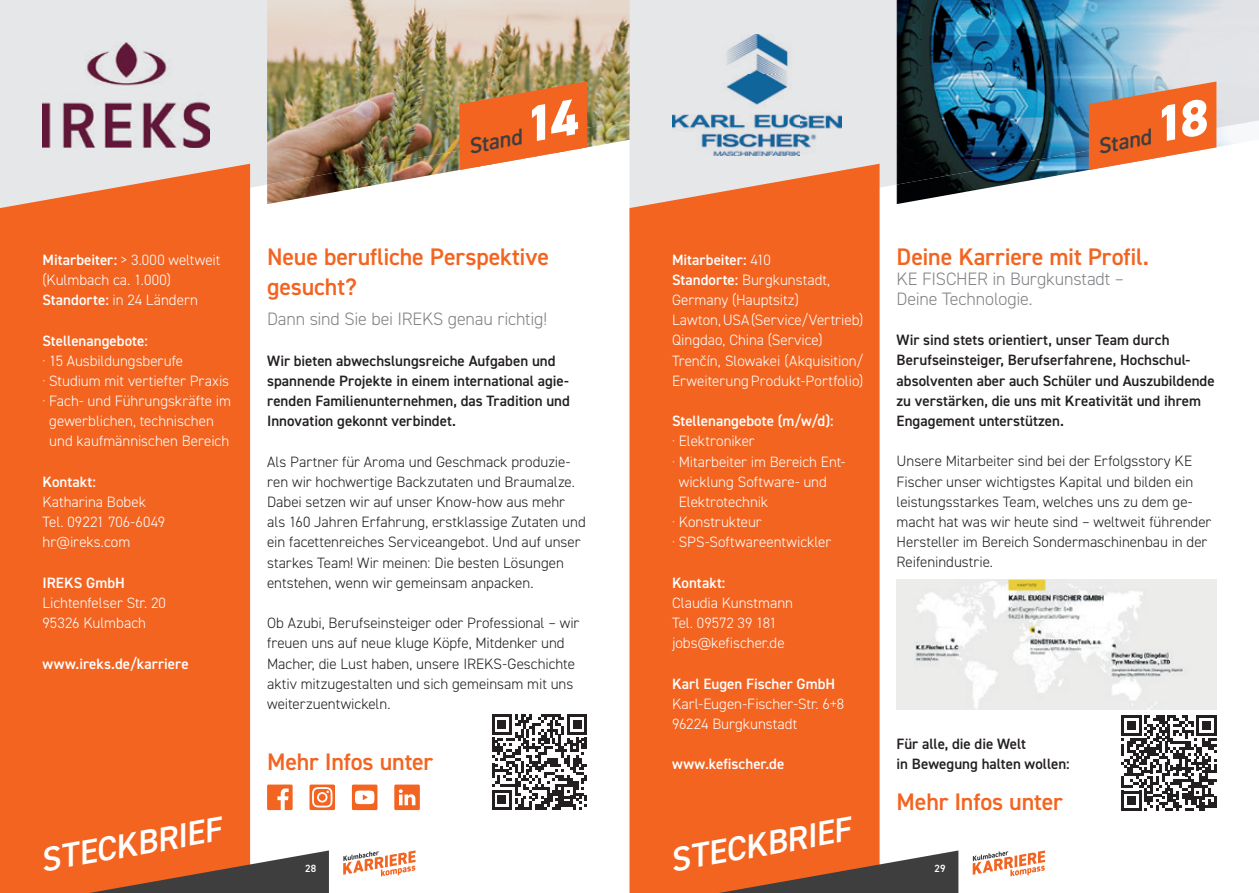
<style>
.page{position:relative;width:1259px;height:893px;background:#fff}
.page>*{position:absolute;margin:0;border:0;box-sizing:border-box;transform-origin:0 0}
.t1{font:italic 600 34.05px "DIN2014";color:#fff}
.t2{font:600 24px/30px "DIN2014";letter-spacing:-.01em;color:#f36421}
.t3{font:italic 600 22.5px "DIN2014";color:#3e3e3f}
.t4{font:300 18px/20.2px "DIN2014";letter-spacing:-.01em;color:#808285}
.t5{font:300 15px/20.2px "DIN2014";color:#231f20}
.t6{font:300 15px/20.2px "DIN2014";color:#fff}
.t7{font:600 15px/20.2px "DIN2014";color:#231f20}
.t8{font:600 15px "DIN2014";color:#fff}
.t9{font:600 10.5px "DIN2014";color:#fff}
.s1{font-weight:600}
</style>
<div class="page">
<div style="left:629px;top:0;width:267px;height:232px;background:#e6e7e9"></div>
<div style="left:0;top:0;width:267px;height:232px;background:#e6e7e9"></div>
<div style="left:629px;top:164px;width:250px;height:729px;background:#f36421"></div>
<div style="left:0;top:164px;width:250px;height:729px;background:#f36421"></div>
<svg style="left:972px;top:850px;width:73px;height:26px"></svg>
<svg style="left:672px;top:850px;width:286px;height:43px;background:#a85b37"></svg>
<svg style="left:343px;top:850px;width:72px;height:26px"></svg>
<svg style="left:43px;top:850px;width:286px;height:43px;background:#a85b38"></svg>
<img style="left:896px;top:185px;width:108px;height:19px">
<img style="left:896px;top:0;width:363px;height:185px">
<svg style="left:1121px;top:715px;width:95px;height:96px"></svg>
<img style="left:267px;top:139px;width:362px;height:65px">
<img style="left:629px;top:0;width:1px;height:140px">
<img style="left:267px;top:0;width:207px;height:185px">
<img style="left:474px;top:0;width:155px;height:139px">
<div style="left:352px;top:785px;width:25px;height:25px;background:#f36421"></div>
<svg style="left:355px;top:790px;width:20px;height:14px"></svg>
<div style="left:309px;top:784px;width:26px;height:26px;background:#f36421"></div>
<svg style="left:312px;top:787px;width:20px;height:20px"></svg>
<div style="left:267px;top:784px;width:26px;height:26px;background:#f36421"></div>
<svg style="left:277px;top:788px;width:12px;height:22px"></svg>
<svg style="left:492px;top:714px;width:95px;height:96px"></svg>
<img style="left:43px;top:43px;width:167px;height:104px">
<div style="left:394px;top:784px;width:26px;height:26px;background:#f36421"></div>
<svg style="left:399px;top:789px;width:16px;height:16px"></svg>
<img style="left:672px;top:34px;width:169px;height:121px">
<img style="left:896px;top:579px;width:320px;height:130px">
<svg style="left:459px;top:81px;width:128px;height:89px;background:#e87d44"></svg>
<svg style="left:1089px;top:81px;width:127px;height:89px;background:#e68354"></svg>
<h3 class="t3" style="left:466px;top:131px;width:55px;rotate:-10deg">Stand</h3>
<h3 class="t3" style="left:1095px;top:131px;width:55px;rotate:-10deg">Stand</h3>
<p class="t6" style="left:43px;top:249px;width:180px"><span class="s1">Mitarbeiter:</span> &gt; 3.000 weltweit (Kulmbach ca. 1.000)<br><span class="s1">Standorte:</span> in 24 Ländern</p>
<p class="t8" style="left:43px;top:330px;width:107px">Stellenangebote:</p>
<p class="t6" style="left:43px;top:350px;width:142px">· 15 Ausbildungsberufe</p>
<p class="t6" style="left:43px;top:371px;width:188px">· Studium mit vertiefter Praxis</p>
<p class="t6" style="left:43px;top:391px;width:190px">· Fach- und Führungskräfte im</p>
<p class="t6" style="left:49px;top:411px;width:166px">gewerblichen, technischen</p>
<p class="t6" style="left:49px;top:431px;width:181px">und kaufmännischen Bereich</p>
<p class="t8" style="left:43px;top:472px;width:55px">Kontakt:</p>
<p class="t6" style="left:43px;top:492px;width:124px">Katharina Bobek<br>Tel. 09221 706-6049 hr@ireks.com</p>
<p class="t8" style="left:43px;top:573px;width:84px">IREKS GmbH</p>
<p class="t6" style="left:43px;top:593px;width:125px">Lichtenfelser Str. 20<br>95326 Kulmbach</p>
<p class="t8" style="left:43px;top:653px;width:148px">www.ireks.de/karriere</p>
<h1 class="t1" style="left:37px;top:838px;width:184px;rotate:-10deg">STECKBRIEF</h1>
<h2 class="t2" style="left:267px;top:241px;width:283px">Neue berufliche Perspektive gesucht?</h2>
<p class="t4" style="left:267px;top:309px;width:281px">Dann sind Sie bei IREKS genau richtig!</p>
<p class="t7" style="left:267px;top:350px;width:304px">Wir bieten abwechslungsreiche Aufgaben und spannende Projekte in einem international agie&shy;renden Familienunternehmen, das Tradition und Innovation gekonnt verbindet.</p>
<p class="t5" style="left:267px;top:451px;width:320px">Als Partner für Aroma und Geschmack produzie&shy;ren wir hochwertige Backzutaten und Braumalze.<br>Dabei setzen wir auf unser Know-how aus mehr als 160 Jahren Erfahrung, erstklassige Zutaten und ein facettenreiches Serviceangebot. Und auf unser starkes Team! Wir meinen: Die besten Lösungen entstehen, wenn wir gemeinsam anpacken.</p>
<p class="t5" style="left:267px;top:613px;width:314px">Ob Azubi, Berufseinsteiger oder Professional – wir freuen uns auf neue kluge Köpfe, Mitdenker und Macher, die Lust haben, unsere IREKS-Geschichte aktiv mitzugestalten und sich gemeinsam mit uns weiterzuentwickeln.</p>
<h2 class="t2" style="left:267px;top:746px;width:168px">Mehr Infos unter</h2>
<p class="t9" style="left:305px;top:861px;width:13px">28</p>
<p class="t6" style="left:672px;top:249px;width:193px"><span class="s1">Mitarbeiter:</span> 410<br><span class="s1">Standorte:</span> Burgkunstadt,<br>Germany (Hauptsitz)<br>Lawton, USA (Service/Vertrieb)<br>Qingdao, China (Service)<br>Trenčín, Slowakei (Akquisition/<br>Erweiterung Produkt-Portfolio)</p>
<p class="t8" style="left:672px;top:411px;width:163px">Stellenangebote (m/w/d):</p>
<p class="t6" style="left:672px;top:431px;width:84px">· Elektroniker</p>
<p class="t6" style="left:672px;top:451px;width:175px">· Mitarbeiter im Bereich Ent-</p>
<p class="t6" style="left:679px;top:471px;width:150px">wicklung Software- und</p>
<p class="t6" style="left:679px;top:492px;width:91px">Elektrotechnik</p>
<p class="t6" style="left:672px;top:512px;width:91px">· Konstrukteur</p>
<p class="t6" style="left:672px;top:532px;width:161px">· SPS-Softwareentwickler</p>
<p class="t8" style="left:672px;top:573px;width:55px">Kontakt:</p>
<p class="t6" style="left:672px;top:593px;width:123px">Claudia Kunstmann<br>Tel. 09572 39 181 jobs@kefischer.de</p>
<p class="t8" style="left:672px;top:674px;width:165px">Karl Eugen Fischer GmbH</p>
<p class="t6" style="left:672px;top:694px;width:174px">Karl-Eugen-Fischer-Str. 6+8<br>96224 Burgkunstadt</p>
<p class="t8" style="left:672px;top:754px;width:114px">www.kefischer.de</p>
<h1 class="t1" style="left:666px;top:838px;width:184px;rotate:-10deg">STECKBRIEF</h1>
<h2 class="t2" style="left:896px;top:241px;width:254px">Deine Karriere mit Profil.</h2>
<p class="t4" style="left:896px;top:269px;width:229px">KE FISCHER in Burgkunstadt –<br>Deine Technologie.</p>
<p class="t7" style="left:896px;top:330px;width:320px">Wir sind stets orientiert, unser Team durch Berufseinsteiger, Berufserfahrene, Hochschul&shy;absolventen aber auch Schüler und Auszubildende zu verstärken, die uns mit Kreativität und ihrem Engagement unterstützen.</p>
<p class="t5" style="left:896px;top:451px;width:316px">Unsere Mitarbeiter sind bei der Erfolgsstory KE Fischer unser wichtigstes Kapital und bilden ein leistungsstarkes Team, welches uns zu dem ge&shy;macht hat was wir heute sind – weltweit führender Hersteller im Bereich Sondermaschinenbau in der Reifenindustrie.</p>
<p class="t7" style="left:896px;top:734px;width:175px">Für alle, die die Welt<br>in Bewegung halten wollen:</p>
<h2 class="t2" style="left:896px;top:786px;width:168px">Mehr Infos unter</h2>
<p class="t9" style="left:934px;top:861px;width:13px">29</p>
</div>
